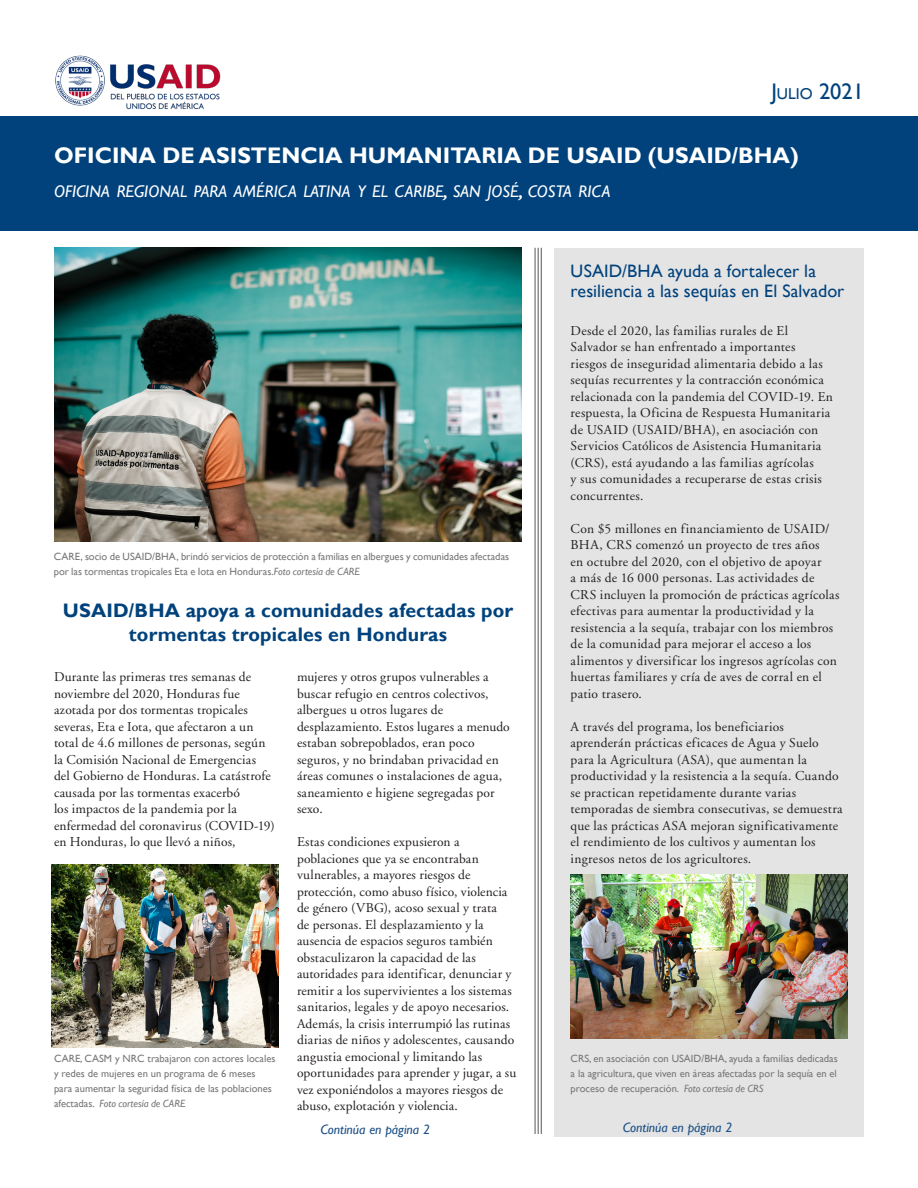
<style>
.page{position:relative;width:918px;height:1188px;background:#fff}
.page>*{position:absolute;margin:0;border:0;box-sizing:border-box;transform-origin:0 0}
.USAID_OFDA_Header{font:700 22.5px "Gill Sans";color:#fff}
.Date{font:22.5px "Gill Sans";color:#01427c}
.Story_Title{font:700 19.5px/23.4px "Gill Sans";letter-spacing:.01em;color:#01427c;text-align:center}
.Story_Title_2{font:18px/19.5px "Gill Sans";letter-spacing:.005em;color:#01427c}
.USAID_OFDA_Subhead{font:italic 16.8px "Gill Sans";color:#fff}
.Body_Text{font:13.5px/16.5px "Adobe Garamond";letter-spacing:.015em;color:#231f20}
.Continue_on{font:italic 13.5px "Gill Sans";color:#1c5086}
.Photo_Caption{font:10.5px/15px "Gill Sans";color:#787878}
.s1{font-size:15.75px}
.s2{font-size:24px}
.s3{font-style:italic}
</style>
<div class="page">
<div style="left:0;top:117px;width:918px;height:114px;background:#01427c"></div>
<hr style="left:541px;top:248px;width:1px;height:886px;background:#787878">
<hr style="left:538px;top:248px;width:1px;height:886px;background:#787878">
<hr style="left:534px;top:248px;width:2px;height:886px;background:#787878">
<img style="left:54px;top:55px;width:175px;height:62px">
<img style="left:54px;top:248px;width:468px;height:294px">
<div style="left:554px;top:248px;width:310px;height:889px;background:#e4e4e4"></div>
<img style="left:51px;top:864px;width:228px;height:184px">
<img style="left:571px;top:875px;width:277px;height:164px">
<p class="Date" style="left:771px;top:78px;width:94px">J<span class="s1">ulio</span> 2021</p>
<p class="USAID_OFDA_Header" style="left:54px;top:142px;width:746px">OFICINA DE ASISTENCIA HUMANITARIA DE USAID (USAID/BHA)</p>
<p class="USAID_OFDA_Subhead" style="left:54px;top:181px;width:558px">OFICINA REGIONAL PARA AMÉRICA LATINA Y EL CARIBE<span class="s2">,</span> SAN JOSÉ<span class="s2">,</span> COSTA RICA</p>
<p class="Story_Title_2" style="left:571px;top:262px;width:275px">USAID/BHA ayuda a fortalecer la resiliencia a las sequías en El Salvador</p>
<p class="Body_Text" style="left:571px;top:322px;width:264px">Desde el 2020, las familias rurales de El Salvador se han enfrentado a importantes riesgos de inseguridad alimentaria debido a las sequías recurrentes y la contracción económica relacionada con la pandemia del COVID-19. En respuesta, la Oficina de Respuesta Humanitaria de USAID (USAID/BHA), en asociación con Servicios Católicos de Asistencia Humanitaria (CRS), está ayudando a las familias agrícolas<br>y sus comunidades a recuperarse de estas crisis concurrentes.</p>
<p class="Body_Text" style="left:571px;top:520px;width:270px">Con $5 millones en financiamiento de USAID/ BHA, CRS comenzó un proyecto de tres años<br>en octubre del 2020, con el objetivo de apoyar<br>a más de 16 000 personas. Las actividades de CRS incluyen la promoción de prácticas agrícolas efectivas para aumentar la productividad y la resistencia a la sequía, trabajar con los miembros de la comunidad para mejorar el acceso a los alimentos y diversificar los ingresos agrícolas con huertas familiares y cría de aves de corral en el patio trasero.</p>
<p class="Body_Text" style="left:571px;top:718px;width:273px">A través del programa, los beneficiarios aprenderán prácticas eficaces de Agua y Suelo para la Agricultura (ASA), que aumentan la productividad y la resistencia a la sequía. Cuando se practican repetidamente durante varias temporadas de siembra consecutivas, se demuestra que las prácticas ASA mejoran significativamente el rendimiento de los cultivos y aumentan los ingresos netos de los agricultores.</p>
<p class="Photo_Caption" style="left:54px;top:549px;width:457px">CARE, socio de USAID/BHA, brindó servicios de protección a familias en albergues y comunidades afectadas por las tormentas tropicales Eta e Iota en Honduras.<span class="s3">Foto cortesía de CARE</span></p>
<p class="Story_Title" style="left:63px;top:600px;width:452px">USAID/BHA apoya a comunidades afectadas por tormentas tropicales en Honduras</p>
<p class="Body_Text" style="left:54px;top:669px;width:222px">Durante las primeras tres semanas de noviembre del 2020, Honduras fue azotada por dos tormentas tropicales severas, Eta e Iota, que afectaron a un total de 4.6 millones de personas, según la Comisión Nacional de Emergencias del Gobierno de Honduras. La catástrofe causada por las tormentas exacerbó<br>los impactos de la pandemia por la enfermedad del coronavirus (COVID-19) en Honduras, lo que llevó a niños,</p>
<p class="Body_Text" style="left:297px;top:669px;width:214px">mujeres y otros grupos vulnerables a buscar refugio en centros colectivos, albergues u otros lugares de desplazamiento. Estos lugares a menudo estaban sobrepoblados, eran poco seguros, y no brindaban privacidad en áreas comunes o instalaciones de agua, saneamiento e higiene segregadas por sexo.</p>
<p class="Body_Text" style="left:297px;top:834px;width:221px">Estas condiciones expusieron a poblaciones que ya se encontraban vulnerables, a mayores riesgos de protección, como abuso físico, violencia de género (VBG), acoso sexual y trata<br>de personas. El desplazamiento y la ausencia de espacios seguros también obstaculizaron la capacidad de las autoridades para identificar, denunciar y remitir a los supervivientes a los sistemas sanitarios, legales y de apoyo necesarios.<br>Además, la crisis interrumpió las rutinas diarias de niños y adolescentes, causando angustia emocional y limitando las oportunidades para aprender y jugar, a su vez exponiéndolos a mayores riesgos de abuso, explotación y violencia.</p>
<p class="Photo_Caption" style="left:54px;top:1051px;width:223px">CARE, CASM y NRC trabajaron con actores locales y redes de mujeres en un programa de 6 meses para aumentar la seguridad física de las poblaciones afectadas. <span class="s3">Foto cortesía de CARE</span></p>
<p class="Photo_Caption" style="left:571px;top:1051px;width:269px;text-align:justify">CRS, en asociación con USAID/BHA, ayuda a familias dedicadas a la agricultura, que viven en áreas afectadas por la sequía en el proceso de recuperación. <span class="s3">Foto cortesía de CRS</span></p>
<p class="Continue_on" style="left:320px;top:1122px;width:111px">Continúa en página 2</p>
<p class="Continue_on" style="left:623px;top:1119px;width:111px">Continúa en página 2</p>
</div>
